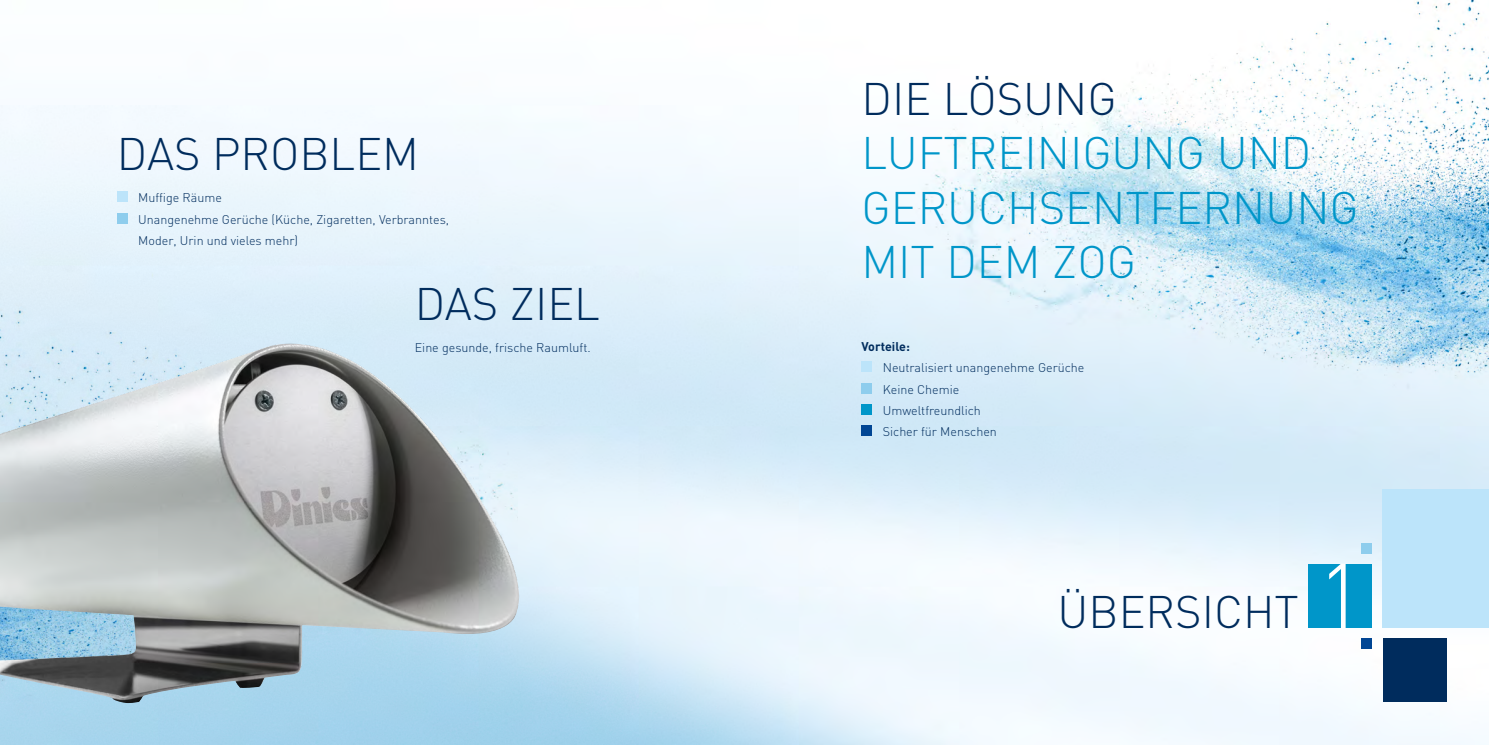
<style>
.page{position:relative;width:1489px;height:745px;background:#fff}
.page>*{position:absolute;margin:0;border:0;box-sizing:border-box;transform-origin:0 0}
.t1{font:300 91.25px "DIN";color:#fff}
.t2{font:300 45px/54px "DIN";color:#0096c9}
.t3{font:300 45px "DIN";color:#002c5d}
.t4{font:300 12.5px/21.2px "DIN";color:#002c5d}
.t5{font:700 12.5px "DIN";color:#002c5d}
</style>
<div class="page">
<img style="left:0;top:105px;width:1488px;height:639px">
<img style="left:845px;top:0;width:643px;height:511px">
<img style="left:0;top:237px;width:517px;height:507px">
<img style="left:0;top:343px;width:527px;height:359px">
<div style="left:1307px;top:563px;width:64px;height:64px;background:#0096c9"></div>
<div style="left:1382px;top:489px;width:106px;height:138px;background:#bce4fa"></div>
<div style="left:1382px;top:638px;width:64px;height:64px;background:#002c5d"></div>
<div style="left:1361px;top:542px;width:10px;height:11px;background:#8ecded"></div>
<div style="left:1361px;top:638px;width:10px;height:10px;background:#014694"></div>
<div style="left:861px;top:425px;width:11px;height:11px;background:#014694"></div>
<div style="left:861px;top:361px;width:11px;height:11px;background:#bce4fa"></div>
<div style="left:861px;top:404px;width:11px;height:10px;background:#0096c9"></div>
<div style="left:861px;top:382px;width:11px;height:11px;background:#8ecded"></div>
<div style="left:117px;top:191px;width:11px;height:11px;background:#bce4fa"></div>
<div style="left:117px;top:213px;width:11px;height:10px;background:#8ecded"></div>
<p class="t3" style="left:117px;top:126px;width:303px">DAS PROBLEM</p>
<p class="t4" style="left:138px;top:187px;width:85px">Muffige Räume</p>
<p class="t4" style="left:138px;top:208px;width:312px">Unangenehme Gerüche (Küche, Zigaretten, Verbranntes,<br>Moder, Urin und vieles mehr)</p>
<p class="t3" style="left:415px;top:276px;width:187px">DAS ZIEL</p>
<p class="t3" style="left:861px;top:71px;width:257px">DIE LÖSUNG</p>
<p class="t2" style="left:861px;top:126px;width:499px">LUFTREINIGUNG UND<br>GERUCHSENTFERNUNG<br>MIT DEM ZOG</p>
<p class="t4" style="left:415px;top:336px;width:177px">Eine gesunde, frische Raumluft.</p>
<p class="t5" style="left:861px;top:338px;width:50px">Vorteile:</p>
<p class="t4" style="left:882px;top:357px;width:203px">Neutralisiert unangenehme Gerüche</p>
<p class="t4" style="left:882px;top:378px;width:78px">Keine Chemie</p>
<p class="t4" style="left:882px;top:399px;width:100px">Umweltfreundlich</p>
<p class="t4" style="left:882px;top:420px;width:116px">Sicher für Menschen</p>
<p class="t3" style="left:1057px;top:583px;width:243px">ÜBERSICHT</p>
<p class="t1" style="left:1316px;top:539px;width:48px">1</p>
</div>
